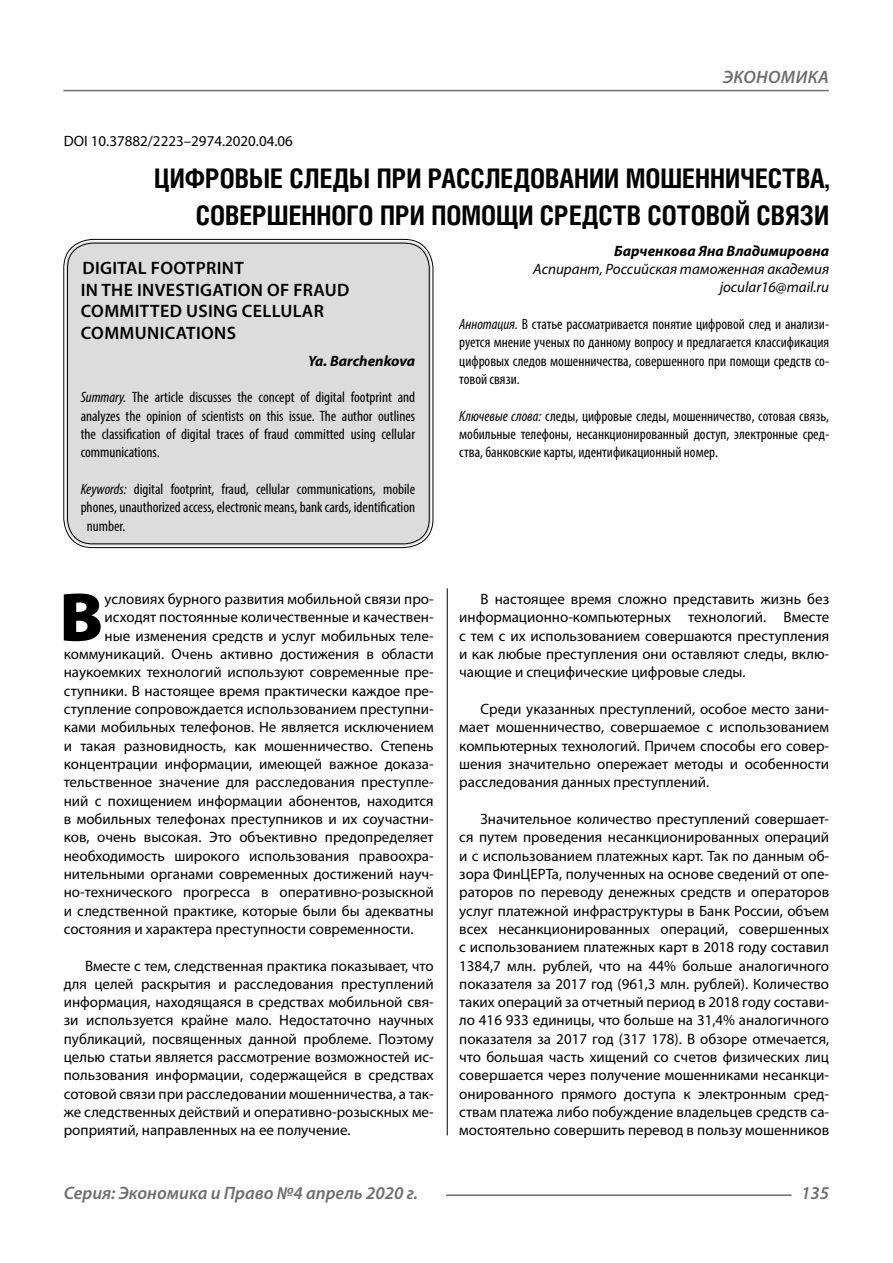
<style>
.page{position:relative;width:893px;height:1263px;background:#fff}
.page>*{position:absolute;margin:0;border:0;box-sizing:border-box;transform-origin:0 0}
.Bukvica{font:900 69.3px "Myriad Pro";color:#000}
.Header{font:700 27px/37.5px "Helios Cond C";color:#000;text-align:right}
.Header-eng{font:600 18px/21.6px "Myriad Pro";letter-spacing:.02em;color:#000}
.t1{font:italic 600 18px "Myriad Pro";color:#6e6e6e}
.Normal{font:15px/18.3px "Myriad Pro";color:#000;text-align:justify}
.Bukvica-2{font:15px "Myriad Pro";color:#000}
.Annotation-rus{font:condensed 15px/18.3px "Myriad Pro";color:#000;text-align:justify}
.Annotation-eng{font:condensed 15px/18.3px "Myriad Pro";color:#000;text-align:justify}
.Author-doc{font:italic 15px "Myriad Pro";color:#000}
.DOI{font:15px "Myriad Pro";color:#000}
.Author{font:italic 700 15px "Myriad Pro";color:#000}
.Author-email{font:italic 15px "Myriad Pro";color:#000}
.Author-eng{font:italic 700 15px "Myriad Pro";color:#000}
.s1{font-style:italic}
</style>
<div class="page">
<hr style="left:447px;top:578px;width:1px;height:557px;background:#000">
<div style="left:43px;top:567px;width:786px;height:21px;background:#fff"></div>
<div style="left:66px;top:241px;width:365px;height:305px;background:#dcdcdc;border-radius:27px"></div>
<div style="left:63px;top:239px;width:370px;height:309px;border:1px solid #000;border-radius:29px"></div>
<div style="left:67px;top:243px;width:363px;height:301px;border:1px solid #000;border-radius:25px"></div>
<hr style="left:63px;top:90px;width:766px;height:1px;background:#6e6e6e">
<hr style="left:446px;top:1194px;width:346px;height:2px;background:#6e6e6e">
<p class="t1" style="left:723px;top:66px;width:24px">Экономика</p>
<p class="DOI" style="left:64px;top:132px;width:231px">DOI 10.37882/2223–2974.2020.04.06</p>
<p class="Header" style="left:154px;top:159px;width:677px">ЦИФРОВЫЕ СЛЕДЫ ПРИ РАССЛЕДОВАНИИ МОШЕННИЧЕСТВА,<br>СОВЕРШЕННОГО ПРИ ПОМОЩИ СРЕДСТВ СОТОВОЙ СВЯЗИ</p>
<p class="Author" style="left:614px;top:241px;width:216px">Барченкова Яна Владимировна</p>
<p class="Author-doc" style="left:533px;top:260px;width:297px">Аспирант, Российская таможенная академия</p>
<p class="Author-email" style="left:720px;top:278px;width:111px">jocular16@mail.ru</p>
<p class="Annotation-rus" style="left:459px;top:315px;width:371px"><span class="s1">Аннотация.</span> В статье рассматривается понятие цифровой след и анализи&shy;руется мнение ученых по данному вопросу и предлагается классификация цифровых следов мошенничества, совершенного при помощи средств со&shy;товой связи.</p>
<p class="Annotation-rus" style="left:459px;top:406px;width:371px"><span class="s1">Ключевые слова:</span> следы, цифровые следы, мошенничество, сотовая связь, мобильные телефоны, несанкционированный доступ, электронные сред&shy;ства, банковские карты, идентификационный номер.</p>
<p class="Header-eng" style="left:81px;top:257px;width:270px">DIGITAL FOOTPRINT<br>IN THE INVESTIGATION OF FRAUD<br>COMMITTED USING CELLULAR<br>COMMUNICATIONS</p>
<p class="Author-eng" style="left:308px;top:351px;width:109px">Ya. Barchenkova</p>
<p class="Annotation-eng" style="left:81px;top:388px;width:336px"><span class="s1">Summary.</span> The article discusses the concept of digital footprint and analyzes the opinion of scientists on this issue. The author outlines the classification of digital traces of fraud committed using cellular communications.</p>
<p class="Annotation-eng" style="left:81px;top:480px;width:336px"><span class="s1">Keywords:</span> digital footprint, fraud, cellular communications, mobile</p>
<p class="Annotation-eng" style="left:81px;top:498px;width:336px">phones, unauthorized access, electronic means, bank cards, identification</p>
<p class="Annotation-eng" style="left:87px;top:516px;width:40px">number.</p>
<p class="Bukvica" style="left:59px;top:571px;width:45px">В</p>
<p class="Bukvica-2" style="left:105px;top:590px;width:331px">условиях бурного развития мобильной связи про-</p>
<p class="Bukvica-2" style="left:105px;top:608px;width:331px">исходят постоянные количественные и качествен-</p>
<p class="Bukvica-2" style="left:105px;top:626px;width:331px">ные изменения средств и услуг мобильных теле-</p>
<p class="Bukvica-2" style="left:64px;top:645px;width:371px">коммуникаций. Очень активно достижения в области</p>
<p class="Bukvica-2" style="left:64px;top:663px;width:371px">наукоемких технологий используют современные пре-</p>
<p class="Bukvica-2" style="left:64px;top:681px;width:371px">ступники. В настоящее время практически каждое пре-</p>
<p class="Bukvica-2" style="left:64px;top:700px;width:371px">ступление сопровождается использованием преступни-</p>
<p class="Bukvica-2" style="left:64px;top:718px;width:371px">ками мобильных телефонов. Не является исключением</p>
<p class="Bukvica-2" style="left:64px;top:736px;width:371px">и такая разновидность, как мошенничество. Степень</p>
<p class="Bukvica-2" style="left:64px;top:755px;width:371px">концентрации информации, имеющей важное доказа-</p>
<p class="Bukvica-2" style="left:64px;top:773px;width:371px">тельственное значение для расследования преступле-</p>
<p class="Bukvica-2" style="left:64px;top:791px;width:371px">ний с похищением информации абонентов, находится</p>
<p class="Bukvica-2" style="left:64px;top:810px;width:371px">в мобильных телефонах преступников и их соучастни-</p>
<p class="Bukvica-2" style="left:64px;top:828px;width:371px">ков, очень высокая. Это объективно предопределяет</p>
<p class="Bukvica-2" style="left:64px;top:846px;width:371px">необходимость широкого использования правоохра-</p>
<p class="Bukvica-2" style="left:64px;top:864px;width:371px">нительными органами современных достижений науч-</p>
<p class="Bukvica-2" style="left:64px;top:883px;width:371px">но-технического прогресса в оперативно-розыскной</p>
<p class="Bukvica-2" style="left:64px;top:901px;width:371px">и следственной практике, которые были бы адекватны</p>
<p class="Bukvica-2" style="left:64px;top:919px;width:351px">состояния и характера преступности современности.</p>
<p class="Normal" style="left:64px;top:956px;width:371px;text-indent:21px">Вместе с тем, следственная практика показывает, что для целей раскрытия и расследования преступлений информация, находящаяся в средствах мобильной свя&shy;зи используется крайне мало. Недостаточно научных публикаций, посвященных данной проблеме. Поэтому целью статьи является рассмотрение возможностей ис&shy;пользования информации, содержащейся в средствах сотовой связи при расследовании мошенничества, а так&shy;же следственных действий и оперативно-розыскных ме&shy;роприятий, направленных на ее получение.</p>
<p class="Normal" style="left:459px;top:590px;width:371px;text-indent:21px">В настоящее время сложно представить жизнь без информационно-компьютерных технологий. Вместе с тем с их использованием совершаются преступления и как любые преступления они оставляют следы, вклю&shy;чающие и специфические цифровые следы.</p>
<p class="Normal" style="left:459px;top:699px;width:371px;text-indent:21px">Среди указанных преступлений, особое место зани&shy;мает мошенничество, совершаемое с использованием компьютерных технологий. Причем способы его совер&shy;шения значительно опережает методы и особенности расследования данных преступлений.</p>
<p class="Normal" style="left:459px;top:809px;width:371px;text-indent:21px">Значительное количество преступлений совершает&shy;ся путем проведения несанкционированных операций и с использованием платежных карт. Так по данным об&shy;зора ФинЦЕРТа, полученных на основе сведений от опе&shy;раторов по переводу денежных средств и операторов услуг платежной инфраструктуры в Банк России, объем всех несанкционированных операций, совершенных с использованием платежных карт в 2018 году составил 1384,7 млн. рублей, что на 44% больше аналогичного показателя за 2017 год (961,3 млн. рублей). Количество таких операций за отчетный период в 2018 году состави&shy;ло 416 933 единицы, что больше на 31,4% аналогичного показателя за 2017 год (317 178). В обзоре отмечается, что большая часть хищений со счетов физических лиц совершается через получение мошенниками несанкци&shy;онированного прямого доступа к электронным сред&shy;ствам платежа либо побуждение владельцев средств са&shy;мостоятельно совершить перевод в пользу мошенников</p>
<p class="t1" style="left:64px;top:1182px;width:356px">Серия: Экономика и Право №4 апрель 2020 г.</p>
<p class="t1" style="left:801px;top:1182px;width:30px">135</p>
</div>
